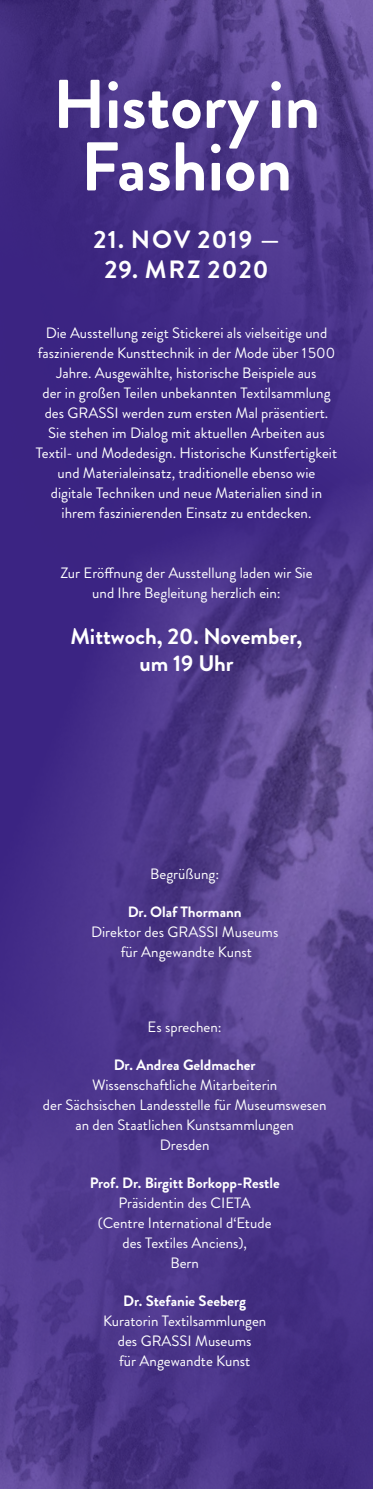
<style>
.page{position:relative;width:373px;height:1489px;background:#fff}
.page>*{position:absolute;margin:0;border:0;box-sizing:border-box;transform-origin:0 0}
.t1{font:700 68.75px/62.5px "Brandon Grotesque";color:#fff;text-align:center}
.t2{font:700 25px "Brandon Grotesque";letter-spacing:.05em;color:#fff}
.t3{font:700 22.5px/27px "Brandon Grotesque";color:#fff;text-align:center}
.t4{font:15px/20px "Brandon Grotesque";color:#fff;text-align:center}
.t5{font:700 15px "Brandon Grotesque";color:#fff}
</style>
<div class="page">
<img style="left:0;top:0;width:372px;height:367px">
<img style="left:0;top:367px;width:372px;height:1121px">
<h1 class="t1" style="left:53px;top:74px;width:268px">History in<br>Fashion</h1>
<h2 class="t2" style="left:93px;top:222px;width:187px">21. NOV 2019 —</h2>
<h2 class="t2" style="left:104px;top:252px;width:165px">29. MRZ 2020</h2>
<p class="t4" style="left:36px;top:323px;width:302px">Die Ausstellung zeigt Stickerei als vielseitige und faszinierende Kunsttechnik in der Mode über 1500<br>Jahre. Ausgewählte, historische Beispiele aus<br>der in großen Teilen unbekannten Textilsammlung des GRASSI werden zum ersten Mal präsentiert.<br>Sie stehen im Dialog mit aktuellen Arbeiten aus Textil- und Modedesign. Historische Kunstfertigkeit und Materialeinsatz, traditionelle ebenso wie digitale Techniken und neue Materialien sind in ihrem faszinierenden Einsatz zu entdecken.</p>
<p class="t4" style="left:60px;top:563px;width:253px">Zur Eröffnung der Ausstellung laden wir Sie und Ihre Begleitung herzlich ein:</p>
<h3 class="t3" style="left:70px;top:623px;width:233px">Mittwoch, 20. November, um 19 Uhr</h3>
<p class="t4" style="left:150px;top:864px;width:70px">Begrüßung:</p>
<p class="t5" style="left:127px;top:901px;width:115px">Dr. Olaf Thormann</p>
<p class="t4" style="left:91px;top:921px;width:188px">Direktor des GRASSI Museums für Angewandte Kunst</p>
<p class="t4" style="left:147px;top:1017px;width:75px">Es sprechen:</p>
<p class="t5" style="left:113px;top:1054px;width:143px">Dr. Andrea Geldmacher</p>
<p class="t4" style="left:43px;top:1075px;width:284px">Wissenschaftliche Mitarbeiterin<br>der Sächsischen Landesstelle für Museumswesen an den Staatlichen Kunstsammlungen<br>Dresden</p>
<p class="t5" style="left:89px;top:1171px;width:191px">Prof. Dr. Birgitt Borkopp-Restle</p>
<p class="t4" style="left:98px;top:1192px;width:175px">Präsidentin des CIETA (Centre International d‘Etude des Textiles Anciens),<br>Bern</p>
<p class="t5" style="left:123px;top:1289px;width:124px">Dr. Stefanie Seeberg</p>
<p class="t4" style="left:103px;top:1310px;width:164px">Kuratorin Textilsammlungen des GRASSI Museums<br>für Angewandte Kunst</p>
</div>
